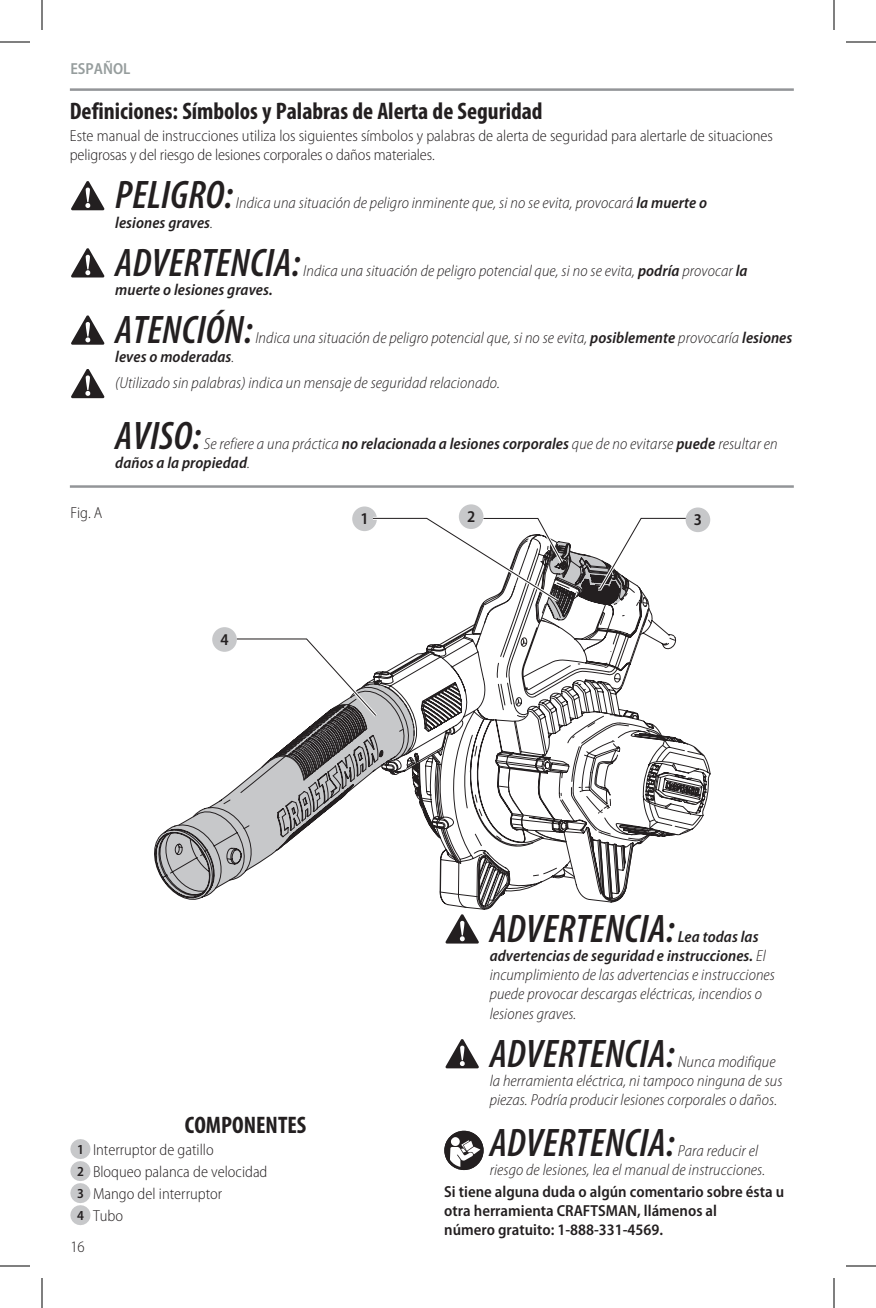
<style>
.page{position:relative;width:876px;height:1308px;background:#fff}
.page>*{position:absolute;margin:0;border:0;box-sizing:border-box;transform-origin:0 0}
.t1{font:64px "Triangle General";color:#231f20}
.t2{font:italic 600 condensed 40px "Myriad Pro";letter-spacing:.005em;color:#231f20}
.t3{font:700 condensed 24px "Myriad Pro";color:#231f20}
.t4{font:600 semi-condensed 16.4px "Myriad Pro";color:#231f20}
.t5{font:italic 300 semi-condensed 16px/19.2px "Myriad Pro";letter-spacing:.005em;color:#231f20}
.t6{font:300 semi-condensed 16px/22px "Myriad Pro";color:#231f20}
.t7{font:italic 600 semi-condensed 16px/19.2px "Myriad Pro";letter-spacing:.005em;color:#231f20}
.t8{font:600 semi-condensed 16px/19.2px "Myriad Pro";color:#231f20}
.t9{font:600 semi-condensed 16px "Myriad Pro";color:#969d9d}
.s1{font-family:"Triangle General";font-weight:400;font-style:normal;font-stretch:normal;font-size:64px}
.s2{font-weight:600}
.s3{font-weight:300}
.s4{font-weight:600;font-size:13.8px}
</style>
<div class="page">
<svg style="left:80px;top:1139px;width:11px;height:86px"></svg>
<hr style="left:70px;top:88px;width:724px;height:3px;background:#939598">
<hr style="left:70px;top:485px;width:724px;height:3px;background:#939598">
<svg style="left:444px;top:1131px;width:40px;height:39px"></svg>
<div style="left:352px;top:506px;width:25px;height:25px;background:#c7c8ca;border-radius:12px"></div>
<div style="left:459px;top:504px;width:24px;height:25px;background:#c7c8ca;border-radius:12px"></div>
<svg style="left:154px;top:515px;width:556px;height:389px"></svg>
<div style="left:686px;top:507px;width:24px;height:25px;background:#c7c8ca;border-radius:12px"></div>
<hr style="left:0;top:42px;width:30px;height:1px;background:#000">
<hr style="left:846px;top:42px;width:30px;height:1px;background:#000">
<hr style="left:0;top:1266px;width:30px;height:1px;background:#000">
<hr style="left:846px;top:1266px;width:30px;height:1px;background:#000">
<hr style="left:42px;top:0;width:1px;height:30px;background:#000">
<hr style="left:42px;top:1278px;width:1px;height:30px;background:#000">
<hr style="left:834px;top:0;width:1px;height:30px;background:#000">
<hr style="left:834px;top:1278px;width:1px;height:30px;background:#000">
<p class="t9" style="left:70px;top:60px;width:62px">Español</p>
<h3 class="t3" style="left:70px;top:98px;width:474px">Definiciones: Símbolos y Palabras de Alerta de Seguridad</h3>
<p class="t6" style="left:70px;top:127px;width:705px;line-height:19.2px">Este manual de instrucciones utiliza los siguientes símbolos y palabras de alerta de seguridad para alertarle de situaciones peligrosas y del riesgo de lesiones corporales o daños materiales.</p>
<h2 class="t2" style="left:70px;top:174px;width:165px"><span class="s1">-</span> PELIGRO:</h2>
<p class="t5" style="left:236px;top:194px;width:473px">Indica una situación de peligro inminente que, si no se evita, provocará <span class="s2">la muerte o</span></p>
<p class="t7" style="left:115px;top:213px;width:99px">lesiones graves<span class="s3">.</span></p>
<h2 class="t2" style="left:70px;top:241px;width:232px"><span class="s1">-</span> ADVERTENCIA:</h2>
<p class="t5" style="left:303px;top:261px;width:446px">Indica una situación de peligro potencial que, si no se evita, <span class="s2">podría</span> provocar <span class="s2">la</span></p>
<p class="t7" style="left:115px;top:280px;width:159px">muerte o lesiones graves.</p>
<h2 class="t2" style="left:70px;top:308px;width:184px"><span class="s1">-</span> ATENCIÓN:</h2>
<p class="t5" style="left:255px;top:328px;width:538px">Indica una situación de peligro potencial que, si no se evita, <span class="s2">posiblemente</span> provocaría <span class="s2">lesiones</span></p>
<p class="t7" style="left:115px;top:347px;width:121px">leves o moderadas<span class="s3">.</span></p>
<h1 class="t1" style="left:70px;top:355px;width:37px">-</h1>
<p class="t5" style="left:115px;top:374px;width:386px">(Utilizado sin palabras) indica un mensaje de seguridad relacionado.</p>
<h2 class="t2" style="left:115px;top:415px;width:87px">AVISO:</h2>
<p class="t7" style="left:115px;top:434px;width:664px;text-indent:89px"><span class="s3">Se refiere a una práctica</span> no relacionada a lesiones corporales <span class="s3">que de no evitarse</span> puede <span class="s3">resultar en </span>daños a la propiedad<span class="s3">.</span></p>
<p class="t6" style="left:70px;top:502px;width:34px">Fig. A</p>
<p class="t4" style="left:221px;top:631px;width:10px">4</p>
<p class="t4" style="left:361px;top:510px;width:10px">1</p>
<p class="t4" style="left:467px;top:508px;width:10px">2</p>
<p class="t4" style="left:694px;top:511px;width:10px">3</p>
<h3 class="t3" style="left:185px;top:1111px;width:123px">COMPONENTES</h3>
<p class="t6" style="left:77px;top:1139px;width:192px"><span class="s4">1</span> Interruptor de gatillo<br><span class="s4">2</span> Bloqueo palanca de velocidad<br><span class="s4">3</span> Mango del interruptor<br><span class="s4">4</span> Tubo</p>
<p class="t6" style="left:70px;top:1236px;width:16px">16</p>
<h2 class="t2" style="left:444px;top:907px;width:232px"><span class="s1">-</span> ADVERTENCIA:</h2>
<p class="t5" style="left:490px;top:927px;width:287px;text-indent:188px"><span class="s2">Lea todas las advertencias de seguridad e instrucciones.</span> El incumplimiento de las advertencias e instrucciones puede provocar descargas eléctricas, incendios o lesiones graves.</p>
<h2 class="t2" style="left:444px;top:1032px;width:232px"><span class="s1">-</span> ADVERTENCIA:</h2>
<p class="t5" style="left:490px;top:1052px;width:294px;text-indent:188px">Nunca modifique la herramienta eléctrica, ni tampoco ninguna de sus piezas. Podría producir lesiones corporales o daños.</p>
<h2 class="t2" style="left:490px;top:1121px;width:187px">ADVERTENCIA:</h2>
<p class="t5" style="left:490px;top:1141px;width:277px;text-indent:188px">Para reducir el riesgo de lesiones, lea el manual de instrucciones.</p>
<p class="t8" style="left:444px;top:1182px;width:341px">Si tiene alguna duda o algún comentario sobre ésta u otra herramienta CRAFTSMAN, llámenos al<br>número gratuito: 1-888-331-4569.</p>
</div>
